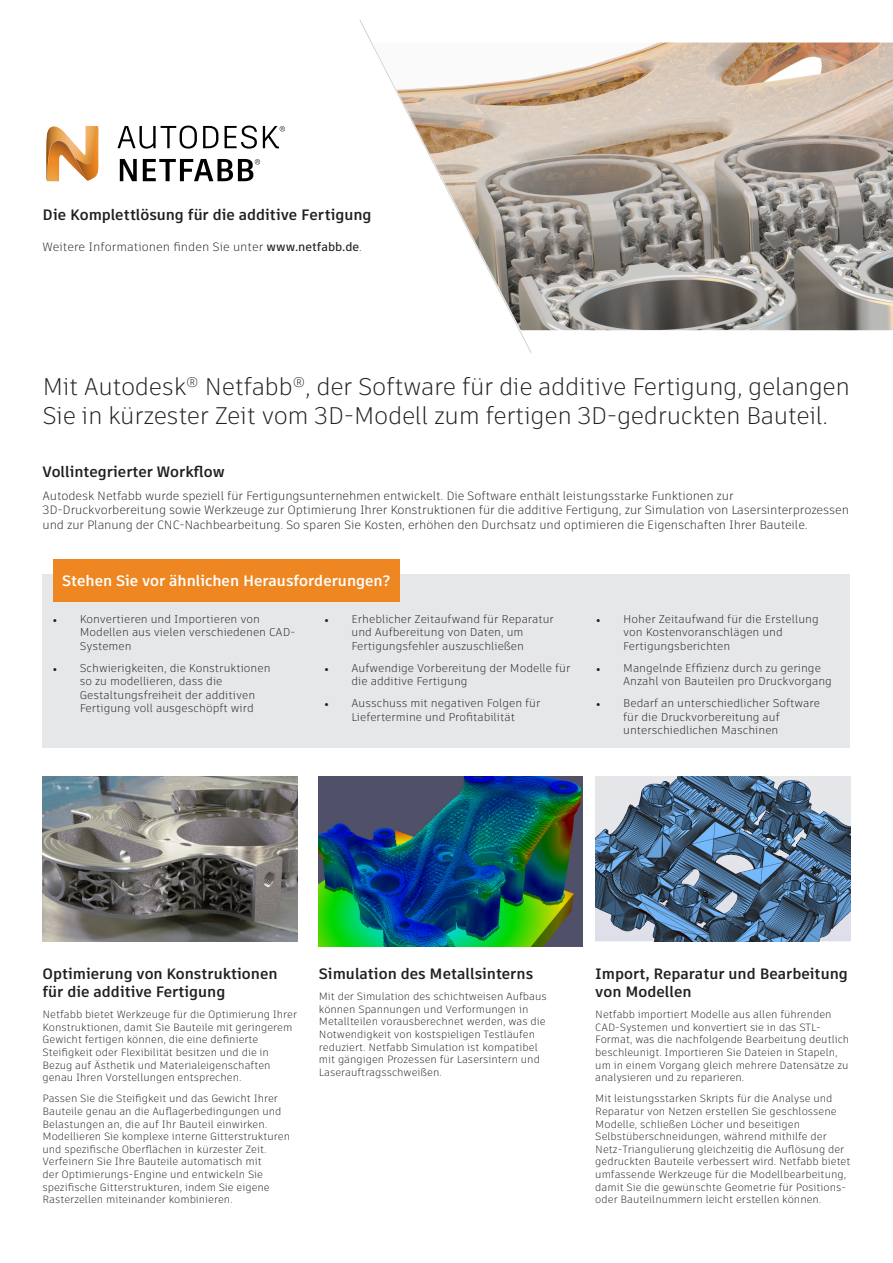
<style>
.page{position:relative;width:893px;height:1263px;background:#fff}
.page>*{position:absolute;margin:0;border:0;box-sizing:border-box;transform-origin:0 0}
.t1{font:300 24px/28.8px "Artifakt Element";letter-spacing:-.02em;color:#231f20}
.Headline__Level_1{font:700 15px/18px "Artifakt Element";color:#231f20}
.t2{font:700 15px "Artifakt Element";color:#fff}
.t3{font:300 12px/14.4px "Artifakt Element";letter-spacing:-.01em;color:#231f20}
.t4{font:300 11.25px/13.5px "Artifakt Element";color:#231f20}
.t5{font:300 10.5px/12.6px "Artifakt Element";color:#231f20}
.s1{font-weight:500}
.s2{font-family:"Minion Pro";font-weight:400}
</style>
<div class="page">
<svg style="left:46px;top:125px;width:52px;height:56px"></svg>
<svg style="left:117px;top:126px;width:80px;height:23px"></svg>
<svg style="left:203px;top:126px;width:15px;height:22px"></svg>
<svg style="left:225px;top:126px;width:32px;height:23px"></svg>
<svg style="left:263px;top:126px;width:22px;height:22px"></svg>
<svg style="left:120px;top:159px;width:17px;height:22px"></svg>
<svg style="left:143px;top:159px;width:117px;height:22px"></svg>
<img style="left:43px;top:776px;width:255px;height:165px">
<img style="left:319px;top:776px;width:263px;height:171px">
<img style="left:595px;top:776px;width:255px;height:165px">
<div style="left:43px;top:575px;width:807px;height:173px;background:#e6e7e9"></div>
<div style="left:53px;top:559px;width:346px;height:43px;background:#ee8722"></div>
<img style="left:372px;top:43px;width:521px;height:287px">
<p class="Headline__Level_1" style="left:43px;top:206px;width:331px">Die Komplettlösung für die additive Fertigung</p>
<p class="t3" style="left:43px;top:239px;width:321px">Weitere Informationen finden Sie unter <span class="s1">www.netfabb.de</span>.</p>
<p class="t1" style="left:43px;top:372px;width:809px">Mit Autodesk<sup>®</sup> Netfabb<sup>®</sup>, der Software für die additive Fertigung, gelangen<br>Sie in kürzester Zeit vom 3D-Modell zum fertigen 3D-gedruckten Bauteil.</p>
<p class="Headline__Level_1" style="left:43px;top:463px;width:184px">Vollintegrierter Workflow</p>
<p class="t3" style="left:43px;top:489px;width:808px">Autodesk Netfabb wurde speziell für Fertigungsunternehmen entwickelt. Die Software enthält leistungsstarke Funktionen zur<br>3D-Druckvorbereitung sowie Werkzeuge zur Optimierung Ihrer Konstruktionen für die additive Fertigung, zur Simulation von Lasersinterprozessen und zur Planung der CNC-Nachbearbeitung. So sparen Sie Kosten, erhöhen den Durchsatz und optimieren die Eigenschaften Ihrer Bauteile.</p>
<p class="t2" style="left:62px;top:571px;width:329px">Stehen Sie vor ähnlichen Herausforderungen?</p>
<p class="t4" style="left:80px;top:612px;width:217px;text-indent:-27px"><span class="s2">•</span> Konvertieren und Importieren von<br>Modellen aus vielen verschiedenen CAD-<br>Systemen</p>
<p class="t4" style="left:80px;top:661px;width:192px;text-indent:-27px"><span class="s2">•</span> Schwierigkeiten, die Konstruktionen so zu modellieren, dass die Gestaltungsfreiheit der additiven Fertigung voll ausgeschöpft wird</p>
<p class="t4" style="left:324px;top:612px;width:231px;text-align:center"><span class="s2">•</span> Erheblicher Zeitaufwand für Reparatur und Aufbereitung von Daten, um<br>Fertigungsfehler auszuschließen</p>
<p class="t4" style="left:351px;top:661px;width:220px;text-indent:-27px"><span class="s2">•</span> Aufwendige Vorbereitung der Modelle für die additive Fertigung</p>
<p class="t4" style="left:324px;top:696px;width:217px;text-align:center"><span class="s2">•</span> Ausschuss mit negativen Folgen für<br>Liefertermine und Profitabilität</p>
<p class="t4" style="left:623px;top:612px;width:197px;text-indent:-27px"><span class="s2">•</span> Hoher Zeitaufwand für die Erstellung von Kostenvoranschlägen und<br>Fertigungsberichten</p>
<p class="t4" style="left:623px;top:661px;width:210px;text-indent:-27px"><span class="s2">•</span> Mangelnde Effizienz durch zu geringe<br>Anzahl von Bauteilen pro Druckvorgang</p>
<p class="t4" style="left:623px;top:696px;width:198px;text-indent:-27px"><span class="s2">•</span> Bedarf an unterschiedlicher Software für die Druckvorbereitung auf unterschiedlichen Maschinen</p>
<p class="Headline__Level_1" style="left:43px;top:965px;width:237px">Optimierung von Konstruktionen für die additive Fertigung</p>
<p class="t5" style="left:43px;top:1008px;width:256px">Netfabb bietet Werkzeuge für die Optimierung Ihrer Konstruktionen, damit Sie Bauteile mit geringerem Gewicht fertigen können, die eine definierte Steifigkeit oder Flexibilität besitzen und die in Bezug auf Ästhetik und Materialeigenschaften genau Ihren Vorstellungen entsprechen.</p>
<p class="t5" style="left:43px;top:1092px;width:249px">Passen Sie die Steifigkeit und das Gewicht Ihrer Bauteile genau an die Auflagerbedingungen und Belastungen an, die auf Ihr Bauteil einwirken.<br>Modellieren Sie komplexe interne Gitterstrukturen und spezifische Oberflächen in kürzester Zeit.<br>Verfeinern Sie Ihre Bauteile automatisch mit<br>der Optimierungs-Engine und entwickeln Sie spezifische Gitterstrukturen, indem Sie eigene Rasterzellen miteinander kombinieren.</p>
<p class="Headline__Level_1" style="left:319px;top:965px;width:216px">Simulation des Metallsinterns</p>
<p class="t5" style="left:319px;top:990px;width:229px">Mit der Simulation des schichtweisen Aufbaus können Spannungen und Verformungen in Metallteilen vorausberechnet werden, was die Notwendigkeit von kostspieligen Testläufen reduziert. Netfabb Simulation ist kompatibel mit gängigen Prozessen für Lasersintern und Laserauftragsschweißen.</p>
<p class="Headline__Level_1" style="left:595px;top:965px;width:254px">Import, Reparatur und Bearbeitung von Modellen</p>
<p class="t5" style="left:595px;top:1008px;width:256px">Netfabb importiert Modelle aus allen führenden CAD-Systemen und konvertiert sie in das STL-Format, was die nachfolgende Bearbeitung deutlich beschleunigt. Importieren Sie Dateien in Stapeln, um in einem Vorgang gleich mehrere Datensätze zu analysieren und zu reparieren.</p>
<p class="t5" style="left:595px;top:1092px;width:257px">Mit leistungsstarken Skripts für die Analyse und Reparatur von Netzen erstellen Sie geschlossene Modelle, schließen Löcher und beseitigen Selbstüberschneidungen, während mithilfe der Netz-Triangulierung gleichzeitig die Auflösung der gedruckten Bauteile verbessert wird. Netfabb bietet umfassende Werkzeuge für die Modellbearbeitung, damit Sie die gewünschte Geometrie für Positions&shy;oder Bauteilnummern leicht erstellen können.</p>
</div>
